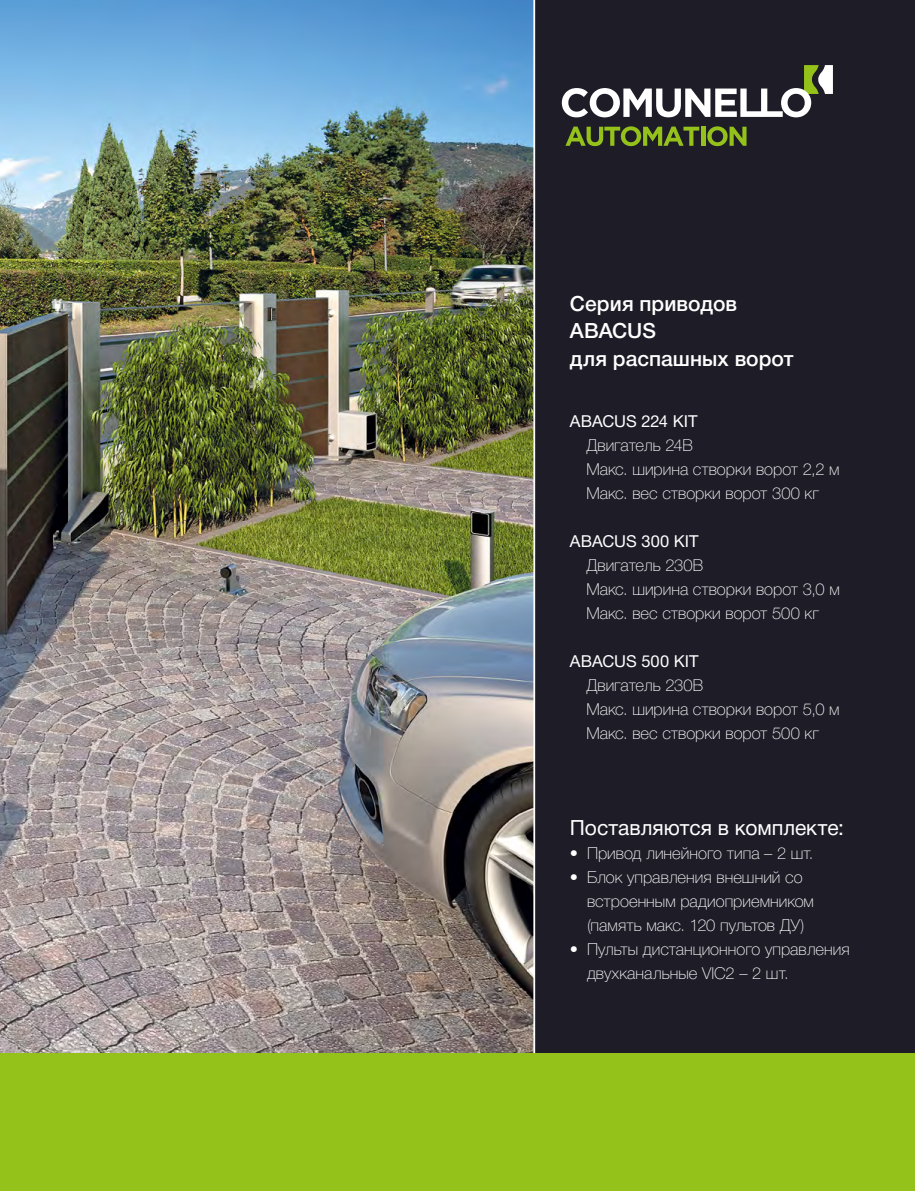
<style>
.page{position:relative;width:915px;height:1191px;background:#fff}
.page>*{position:absolute;margin:0;border:0;box-sizing:border-box;transform-origin:0 0}
.t1{font:500 21px/27px "Helvetica Neue Cyr";color:#fff}
.t2{font:21px "Helvetica Neue Cyr";color:#fff}
.t3{font:100 16.5px/24px "Helvetica Neue Cyr";color:#fff}
.t4{font:16.5px "Helvetica Neue Cyr";color:#fff}
</style>
<div class="page">
<div style="left:533px;top:0;width:381px;height:1062px;background:#1d1c27"></div>
<img style="left:0;top:0;width:533px;height:1053px">
<svg style="left:561px;top:65px;width:271px;height:52px"></svg>
<svg style="left:565px;top:126px;width:134px;height:20px"></svg>
<svg style="left:701px;top:127px;width:3px;height:19px"></svg>
<svg style="left:707px;top:126px;width:39px;height:20px"></svg>
<svg style="left:533px;top:0;width:2px;height:1053px;background:#e2e4e3"></svg>
<div style="left:0;top:1053px;width:914px;height:138px;background:#94c11a"></div>
<p class="t1" style="left:569px;top:291px;width:225px">Серия приводов<br>ABACUS<br>для распашных ворот</p>
<p class="t4" style="left:569px;top:412px;width:129px">ABACUS 224 KIT</p>
<p class="t3" style="left:586px;top:433px;width:255px">Двигатель 24В<br>Макс. ширина створки ворот 2,2 м<br>Макс. вес створки ворот 300 кг</p>
<p class="t4" style="left:569px;top:532px;width:130px">ABACUS 300 KIT</p>
<p class="t3" style="left:586px;top:553px;width:255px">Двигатель 230В<br>Макс. ширина створки ворот 3,0 м<br>Макс. вес створки ворот 500 кг</p>
<p class="t4" style="left:569px;top:652px;width:130px">ABACUS 500 KIT</p>
<p class="t3" style="left:586px;top:673px;width:255px">Двигатель 230В<br>Макс. ширина створки ворот 5,0 м<br>Макс. вес створки ворот 500 кг</p>
<p class="t2" style="left:569px;top:816px;width:275px">Поставляются в комплекте:</p>
<p class="t3" style="left:569px;top:841px;width:245px">• Привод линейного типа – 2 шт.</p>
<p class="t3" style="left:586px;top:865px;width:228px;text-indent:-17px">• Блок управления внешний со встроенным радиоприемником (память макс. 120 пультов ДУ)</p>
<p class="t3" style="left:586px;top:937px;width:264px;text-indent:-17px">• Пульты дистанционного управления двухканальные VIC2 – 2 шт.</p>
</div>
